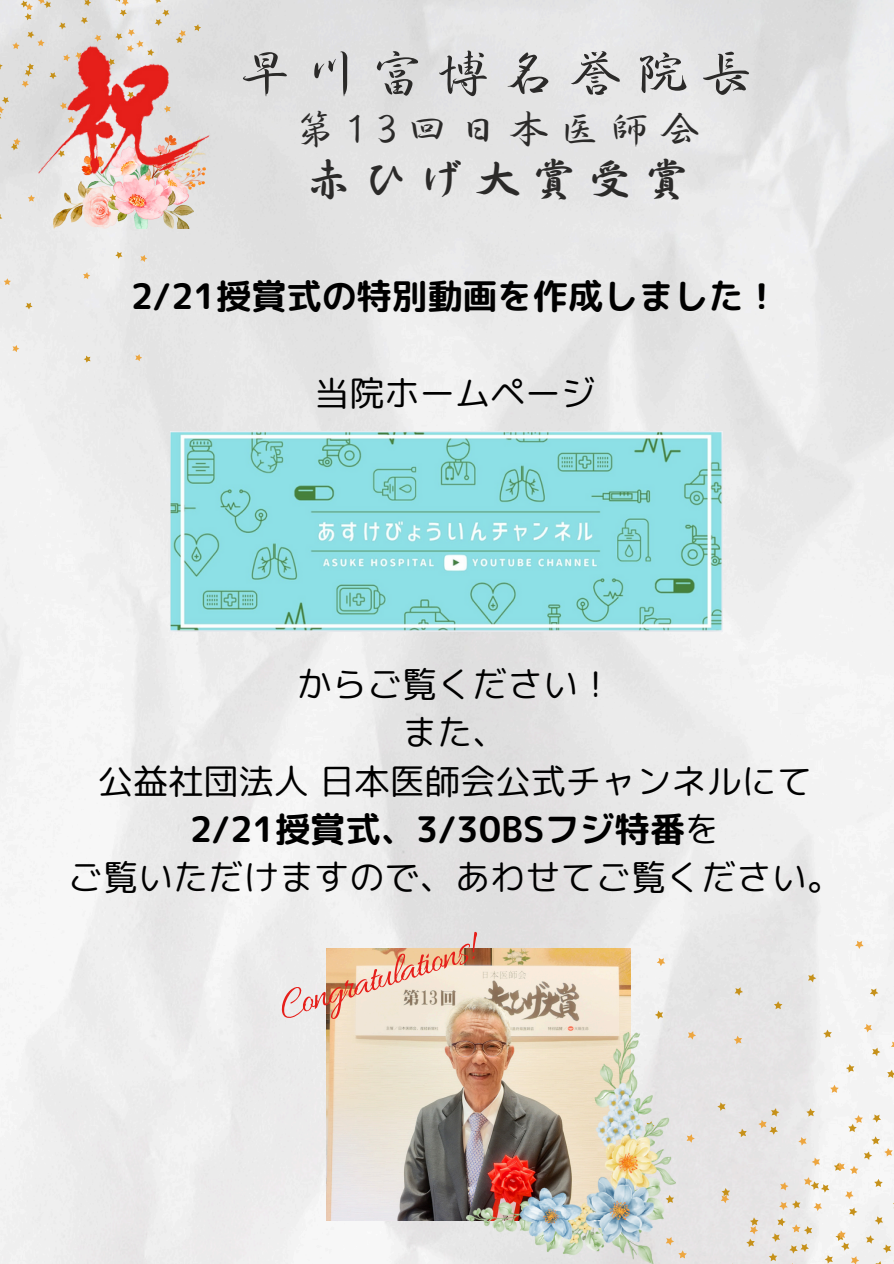
<style>
.page{position:relative;width:894px;height:1264px;background:#fff}
.page>*{position:absolute;margin:0;border:0;box-sizing:border-box;transform-origin:0 0}
.t1{font:51.9px "S Motoya Gyosyo Std W3";letter-spacing:.27em;color:#2b2a29}
.t2{font:44.4px "S Motoya Gyosyo Std W5";letter-spacing:.27em;color:#2b2a29}
.t3{font:43.2px "Allura";color:#e61f1a}
.t4{font:39.9px "S Motoya Gyosyo Std W3";letter-spacing:.27em;color:#2b2a29}
.t5{font:35.25px/48.4px "rounded mplus 1 p regular";color:#000;text-align:center}
.t6{font:35.25px "rounded mplus 1 p bold";color:#000}
.s1{font-family:"rounded mplus 1 p bold"}
</style>
<div class="page">
<img style="left:0;top:0;width:893px;height:1263px">
<svg style="left:0;top:0;width:204px;height:370px;background:#e6e3e0"></svg>
<svg style="left:501px;top:909px;width:392px;height:354px;fill:#e7e7e7"></svg>
<img style="left:15px;top:23px;width:228px;height:174px">
<img style="left:327px;top:948px;width:303px;height:272px">
<img style="left:466px;top:1032px;width:209px;height:231px">
<img style="left:171px;top:431px;width:551px;height:200px">
<p class="t1" style="left:239px;top:47px;width:508px">早川富博名誉院長</p>
<p class="t4" style="left:295px;top:109px;width:406px">第13回日 本医師会</p>
<p class="t2" style="left:306px;top:157px;width:383px">赤ひげ大賞受賞</p>
<p class="t6" style="left:131px;top:271px;width:650px">2/21授賞式の特別動画を作成しました！</p>
<p class="t5" style="left:314px;top:368px;width:283px">当院ホームページ</p>
<h3 class="t5" style="left:68px;top:659px;width:775px">からご覧ください！<br>また、<br>公益社団法人日本医師会公式チャンネルにて<br><span class="s1">2/21授賞式、3/30BSフジ特番</span>を<br>ご覧いただけますので、あわせてご覧ください。</h3>
<p class="t3" style="left:272px;top:984px;width:203px;rotate:-17deg">Congratulations!</p>
</div>
